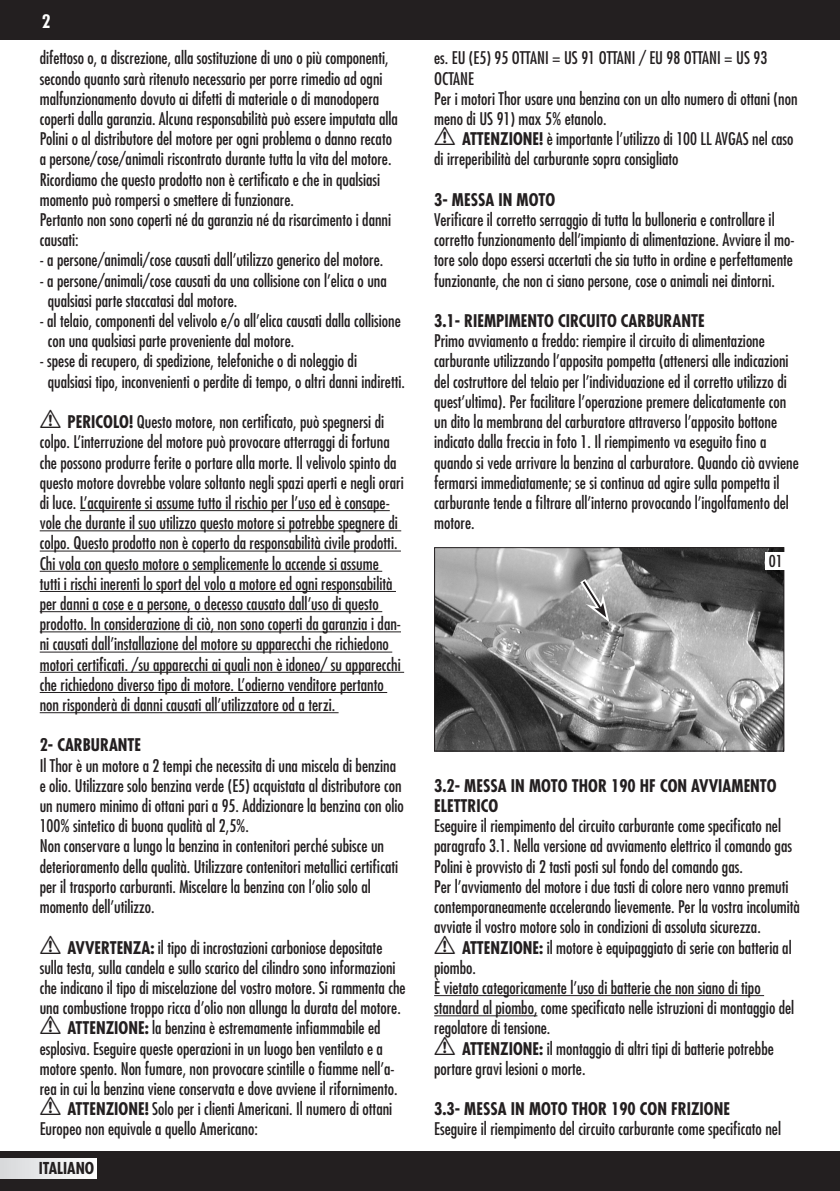
<style>
.page{position:relative;width:840px;height:1191px;background:#fff}
.page>*{position:absolute;margin:0;border:0;box-sizing:border-box;transform-origin:0 0}
.t1{font:700 condensed 18px "Futura LT";color:#fff}
.t2{font:condensed 17px/20.2px "Futura LT";color:#231f20}
.t3{font:700 condensed 17px/20.2px "Futura LT";color:#231f20}
.t4{font:700 condensed 16px "Futura LT";color:#231f20}
.Normale{font:condensed 16px "Futura LT";color:#231f20;scale:1.07 1}
.s1{font-family:"Hazard";font-stretch:normal;font-size:26px}
.s2{font-weight:700}
</style>
<div class="page">
<div style="left:0;top:0;width:839px;height:40px;background:#231f20"></div>
<div style="left:0;top:1151px;width:839px;height:40px;background:#231f20"></div>
<div style="left:0;top:1158px;width:96px;height:20px;background:linear-gradient(to right,#d7d8da,#fdfdfd)"></div>
<hr style="left:80px;top:510px;width:309px;height:1px;background:#231f20">
<hr style="left:40px;top:530px;width:361px;height:1px;background:#231f20">
<hr style="left:40px;top:550px;width:361px;height:1px;background:#231f20">
<hr style="left:40px;top:571px;width:342px;height:1px;background:#231f20">
<hr style="left:40px;top:591px;width:356px;height:1px;background:#231f20">
<hr style="left:40px;top:611px;width:342px;height:1px;background:#231f20">
<hr style="left:40px;top:631px;width:361px;height:1px;background:#231f20">
<hr style="left:40px;top:651px;width:352px;height:1px;background:#231f20">
<hr style="left:40px;top:672px;width:364px;height:1px;background:#231f20">
<hr style="left:40px;top:692px;width:347px;height:1px;background:#231f20">
<hr style="left:40px;top:712px;width:298px;height:1px;background:#231f20">
<hr style="left:434px;top:995px;width:329px;height:1px;background:#231f20">
<hr style="left:434px;top:1015px;width:103px;height:1px;background:#231f20">
<img style="left:436px;top:549px;width:345px;height:200px">
<div style="left:434px;top:547px;width:349px;height:204px;border:1px solid #231f20"></div>
<div style="left:765px;top:552px;width:23px;height:17px;background:#fff"></div>
<svg style="left:574px;top:572px;width:35px;height:50px;background:#a0a0a0"></svg>
<p class="t1" style="left:42px;top:10px;width:10px">2</p>
<p class="t2" style="left:40px;top:48px;width:359px">difettoso o, a discrezione, alla sostituzione di uno o più componenti, secondo quanto sarà ritenuto necessario per porre rimedio ad ogni malfunzionamento dovuto ai difetti di materiale o di manodopera coperti dalla garanzia. Alcuna responsabilità può essere imputata alla Polini o al distributore del motore per ogni problema o danno recato a persone/cose/animali riscontrato durante tutta la vita del motore.<br>Ricordiamo che questo prodotto non è certificato e che in qualsiasi momento può rompersi o smettere di funzionare.</p>
<p class="t2" style="left:40px;top:209px;width:353px">Pertanto non sono coperti né da garanzia né da risarcimento i danni causati:</p>
<p class="t2" style="left:40px;top:250px;width:345px">- a persone/animali/cose causati dall’utilizzo generico del motore.</p>
<p class="t2" style="left:48px;top:270px;width:340px;text-indent:-8px">- a persone/animali/cose causati da una collisione con l’elica o una qualsiasi parte staccatasi dal motore.</p>
<p class="t2" style="left:48px;top:310px;width:354px;text-indent:-8px">- al telaio, componenti del velivolo e/o all’elica causati dalla collisione con una qualsiasi parte proveniente dal motore.</p>
<p class="t2" style="left:48px;top:351px;width:358px;text-indent:-8px">- spese di recupero, di spedizione, telefoniche o di noleggio di qualsiasi tipo, inconvenienti o perdite di tempo, o altri danni indiretti.</p>
<p class="t2" style="left:40px;top:411px;width:365px"><span class="s1">!</span> <span class="s2">PERICOLO!</span> Questo motore, non certificato, può spegnersi di colpo. L’interruzione del motore può provocare atterraggi di fortuna che possono produrre ferite o portare alla morte. Il velivolo spinto da questo motore dovrebbe volare soltanto negli spazi aperti e negli orari di luce. L’acquirente si assume tutto il rischio per l’uso ed è consape&shy;vole che durante il suo utilizzo questo motore si potrebbe spegnere di colpo. Questo prodotto non è coperto da responsabilità civile prodotti.<br>Chi vola con questo motore o semplicemente lo accende si assume tutti i rischi inerenti lo sport del volo a motore ed ogni responsabilità per danni a cose e a persone, o decesso causato dall’uso di questo prodotto. In considerazione di ciò, non sono coperti da garanzia i dan&shy;ni causati dall’installazione del motore su apparecchi che richiedono motori certificati. /su apparecchi ai quali non è idoneo/ su apparecchi che richiedono diverso tipo di motore. L’odierno venditore pertanto non risponderà di danni causati all’utilizzatore od a terzi.</p>
<p class="t3" style="left:40px;top:735px;width:103px">2- CARBURANTE</p>
<p class="t2" style="left:40px;top:755px;width:365px">Il Thor è un motore a 2 tempi che necessita di una miscela di benzina e olio. Utilizzare solo benzina verde (E5) acquistata al distributore con un numero minimo di ottani pari a 95. Addizionare la benzina con olio 100% sintetico di buona qualità al 2,5%.</p>
<p class="t2" style="left:40px;top:836px;width:360px">Non conservare a lungo la benzina in contenitori perché subisce un deterioramento della qualità. Utilizzare contenitori metallici certificati per il trasporto carburanti. Miscelare la benzina con l’olio solo al momento dell’utilizzo.</p>
<p class="t2" style="left:40px;top:937px;width:367px"><span class="s1">!</span> <span class="s2">AVVERTENZA:</span> il tipo di incrostazioni carboniose depositate sulla testa, sulla candela e sullo scarico del cilindro sono informazioni che indicano il tipo di miscelazione del vostro motore. Si rammenta che una combustione troppo ricca d’olio non allunga la durata del motore.</p>
<p class="t2" style="left:40px;top:1017px;width:359px"><span class="s1">!</span> <span class="s2">ATTENZIONE:</span> la benzina è estremamente infiammabile ed esplosiva. Eseguire queste operazioni in un luogo ben ventilato e a motore spento. Non fumare, non provocare scintille o fiamme nell’a&shy;rea in cui la benzina viene conservata e dove avviene il rifornimento.</p>
<p class="t2" style="left:40px;top:1098px;width:354px"><span class="s1">!</span> <span class="s2">ATTENZIONE!</span> Solo per i clienti Americani. Il numero di ottani<br>Europeo non equivale a quello Americano:</p>
<p class="t4" style="left:39px;top:1158px;width:57px">ITALIANO</p>
<p class="t2" style="left:434px;top:48px;width:334px">es. EU (E5) 95 OTTANI = US 91 OTTANI / EU 98 OTTANI = US 93<br>OCTANE</p>
<p class="t2" style="left:434px;top:88px;width:365px">Per i motori Thor usare una benzina con un alto numero di ottani (non meno di US 91) max 5% etanolo.</p>
<p class="t2" style="left:434px;top:129px;width:360px"><span class="s1">!</span> <span class="s2">ATTENZIONE!</span> è importante l’utilizzo di 100 LL AVGAS nel caso di irreperibilità del carburante sopra consigliato</p>
<p class="t3" style="left:434px;top:189px;width:123px">3- MESSA IN MOTO</p>
<p class="t2" style="left:434px;top:209px;width:361px">Verificare il corretto serraggio di tutta la bulloneria e controllare il corretto funzionamento dell’impianto di alimentazione. Avviare il mo&shy;tore solo dopo essersi accertati che sia tutto in ordine e perfettamente funzionante, che non ci siano persone, cose o animali nei dintorni.</p>
<p class="t3" style="left:434px;top:311px;width:272px">3.1- RIEMPIMENTO CIRCUITO CARBURANTE</p>
<p class="t2" style="left:434px;top:331px;width:366px">Primo avviamento a freddo: riempire il circuito di alimentazione carburante utilizzando l’apposita pompetta (attenersi alle indicazioni del costruttore del telaio per l’individuazione ed il corretto utilizzo di quest’ultima). Per facilitare l’operazione premere delicatamente con un dito la membrana del carburatore attraverso l’apposito bottone indicato dalla freccia in foto 1. Il riempimento va eseguito fino a quando si vede arrivare la benzina al carburatore. Quando ciò avviene fermarsi immediatamente; se si continua ad agire sulla pompetta il carburante tende a filtrare all’interno provocando l’ingolfamento del motore.</p>
<p class="Normale" style="left:768px;top:551px;width:15px">01</p>
<p class="t3" style="left:434px;top:775px;width:344px">3.2- MESSA IN MOTO THOR 190 HF CON AVVIAMENTO<br>ELETTRICO</p>
<p class="t2" style="left:434px;top:815px;width:359px">Eseguire il riempimento del circuito carburante come specificato nel paragrafo 3.1. Nella versione ad avviamento elettrico il comando gas<br>Polini è provvisto di 2 tasti posti sul fondo del comando gas.</p>
<p class="t2" style="left:434px;top:876px;width:367px">Per l’avviamento del motore i due tasti di colore nero vanno premuti contemporaneamente accelerando lievemente. Per la vostra incolumità avviate il vostro motore solo in condizioni di assoluta sicurezza.</p>
<p class="t2" style="left:434px;top:937px;width:359px"><span class="s1">!</span> <span class="s2">ATTENZIONE:</span> il motore è equipaggiato di serie con batteria al piombo.</p>
<p class="t2" style="left:434px;top:977px;width:361px">È vietato categoricamente l’uso di batterie che non siano di tipo standard al piombo, come specificato nelle istruzioni di montaggio del regolatore di tensione.</p>
<p class="t2" style="left:434px;top:1038px;width:341px"><span class="s1">!</span> <span class="s2">ATTENZIONE:</span> il montaggio di altri tipi di batterie potrebbe portare gravi lesioni o morte.</p>
<p class="t3" style="left:434px;top:1098px;width:297px">3.3- MESSA IN MOTO THOR 190 CON FRIZIONE</p>
<p class="t2" style="left:434px;top:1118px;width:348px">Eseguire il riempimento del circuito carburante come specificato nel</p>
</div>
